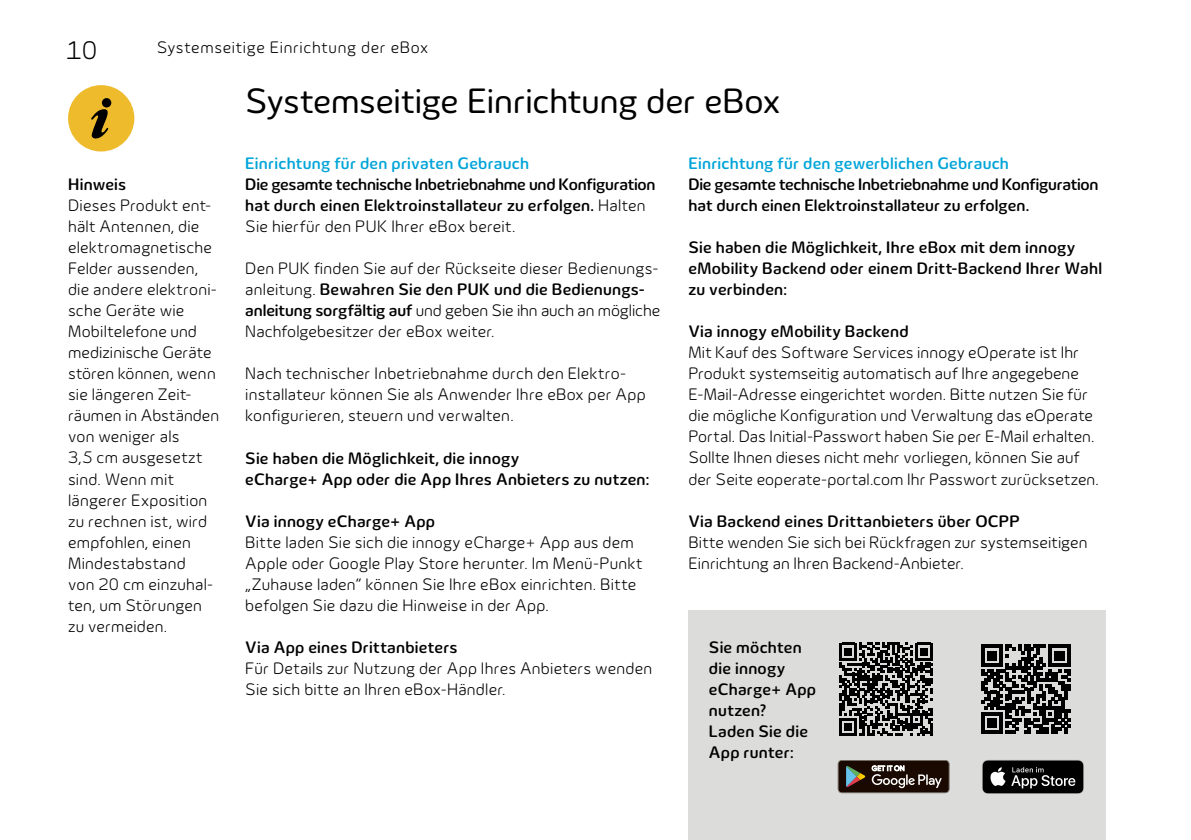
<style>
.page{position:relative;width:1191px;height:840px;background:#fff}
.page>*{position:absolute;margin:0;border:0;box-sizing:border-box;transform-origin:0 0}
.t1{font:36px "Innogy";letter-spacing:-.005em;color:#000}
.t2{font:300 26px "Innogy";color:#000}
.t3{font:300 17px/21px "Innogy";letter-spacing:.01em;color:#000}
.t4{font:500 17px/21px "Innogy";letter-spacing:.01em;color:#000}
.t5{font:500 17px/21px "Innogy";letter-spacing:-.01em;color:#000}
.t6{font:500 17px "Innogy";letter-spacing:.015em;color:#00a4d8}
.t7{font:300 17px "Innogy";letter-spacing:.04em;color:#000}
.s1{font-weight:300}
.s2{font-weight:500}
</style>
<div class="page">
<div style="left:688px;top:609px;width:418px;height:230px;background:#dcdcdb"></div>
<svg style="left:839px;top:642px;width:93px;height:93px"></svg>
<svg style="left:981px;top:644px;width:89px;height:89px"></svg>
<svg style="left:982px;top:760px;width:102px;height:33px;background:#2b2b2b"></svg>
<svg style="left:838px;top:760px;width:111px;height:32px;background:#3f332b"></svg>
<div style="left:68px;top:85px;width:66px;height:66px;background:#edbb2c;border-radius:50%"></div>
<div style="left:102px;top:98px;width:9px;height:9px;background:#000;border-radius:50%"></div>
<svg style="left:91px;top:109px;width:18px;height:30px"></svg>
<h2 class="t2" style="left:66px;top:36px;width:33px">10</h2>
<p class="t7" style="left:157px;top:38px;width:273px">Systemseitige Einrichtung der eBox</p>
<h1 class="t1" style="left:245px;top:80px;width:537px">Systemseitige Einrichtung der eBox</h1>
<p class="t4" style="left:68px;top:174px;width:60px">Hinweis</p>
<p class="t3" style="left:68px;top:195px;width:153px">Dieses Produkt ent&shy;hält Antennen, die elektromagnetische<br>Felder aussenden, die andere elektroni&shy;sche Geräte wie<br>Mobiltelefone und medizinische Geräte stören können, wenn sie längeren Zeit&shy;räumen in Abständen von weniger als<br>3,5 cm ausgesetzt sind. Wenn mit längerer Exposition zu rechnen ist, wird empfohlen, einen<br>Mindestabstand<br>von 20 cm einzuhal&shy;ten, um Störungen zu vermeiden.</p>
<p class="t6" style="left:245px;top:153px;width:285px">Einrichtung für den privaten Gebrauch</p>
<p class="t5" style="left:245px;top:174px;width:412px">Die gesamte technische Inbetriebnahme und Konfiguration hat durch einen Elektroinstallateur zu erfolgen. <span class="s1">Halten<br>Sie hierfür den PUK Ihrer eBox bereit.</span></p>
<p class="t3" style="left:245px;top:258px;width:416px">Den PUK finden Sie auf der Rückseite dieser Bedienungs&shy;anleitung. <span class="s2">Bewahren Sie den PUK und die Bedienungs&shy;anleitung sorgfältig auf</span> und geben Sie ihn auch an mögliche Nachfolgebesitzer der eBox weiter.</p>
<p class="t3" style="left:245px;top:363px;width:402px">Nach technischer Inbetriebnahme durch den Elektro&shy;installateur können Sie als Anwender Ihre eBox per App konfigurieren, steuern und verwalten.</p>
<p class="t4" style="left:245px;top:447px;width:405px">Sie haben die Möglichkeit, die innogy<br>eCharge+ App oder die App Ihres Anbieters zu nutzen:</p>
<p class="t4" style="left:245px;top:510px;width:191px">Via innogy eCharge+ App</p>
<p class="t3" style="left:245px;top:531px;width:399px">Bitte laden Sie sich die innogy eCharge+ App aus dem Apple oder Google Play Store herunter. Im Menü-Punkt „Zuhause laden“ können Sie Ihre eBox einrichten. Bitte befolgen Sie dazu die Hinweise in der App.</p>
<p class="t4" style="left:245px;top:636px;width:214px">Via App eines Drittanbieters</p>
<p class="t3" style="left:245px;top:657px;width:408px">Für Details zur Nutzung der App Ihres Anbieters wenden<br>Sie sich bitte an Ihren eBox-Händler.</p>
<p class="t6" style="left:688px;top:153px;width:322px">Einrichtung für den gewerblichen Gebrauch</p>
<p class="t5" style="left:688px;top:174px;width:412px">Die gesamte technische Inbetriebnahme und Konfiguration hat durch einen Elektroinstallateur zu erfolgen.</p>
<p class="t4" style="left:688px;top:237px;width:415px">Sie haben die Möglichkeit, Ihre eBox mit dem innogy eMobility Backend oder einem Dritt-Backend Ihrer Wahl zu verbinden:</p>
<p class="t4" style="left:688px;top:321px;width:222px">Via innogy eMobility Backend</p>
<p class="t3" style="left:688px;top:342px;width:412px">Mit Kauf des Software Services innogy eOperate ist Ihr Produkt systemseitig automatisch auf Ihre angegebene E-Mail-Adresse eingerichtet worden. Bitte nutzen Sie für die mögliche Konfiguration und Verwaltung das eOperate Portal. Das Initial-Passwort haben Sie per E-Mail erhalten.<br>Sollte Ihnen dieses nicht mehr vorliegen, können Sie auf der Seite eoperate-portal.com Ihr Passwort zurücksetzen.</p>
<p class="t4" style="left:688px;top:510px;width:333px">Via Backend eines Drittanbieters über OCPP</p>
<p class="t3" style="left:688px;top:531px;width:400px">Bitte wenden Sie sich bei Rückfragen zur systemseitigen<br>Einrichtung an Ihren Backend-Anbieter.</p>
<p class="t4" style="left:709px;top:636px;width:109px">Sie möchten die innogy eCharge+ App nutzen?<br>Laden Sie die<br>App runter:</p>
</div>
